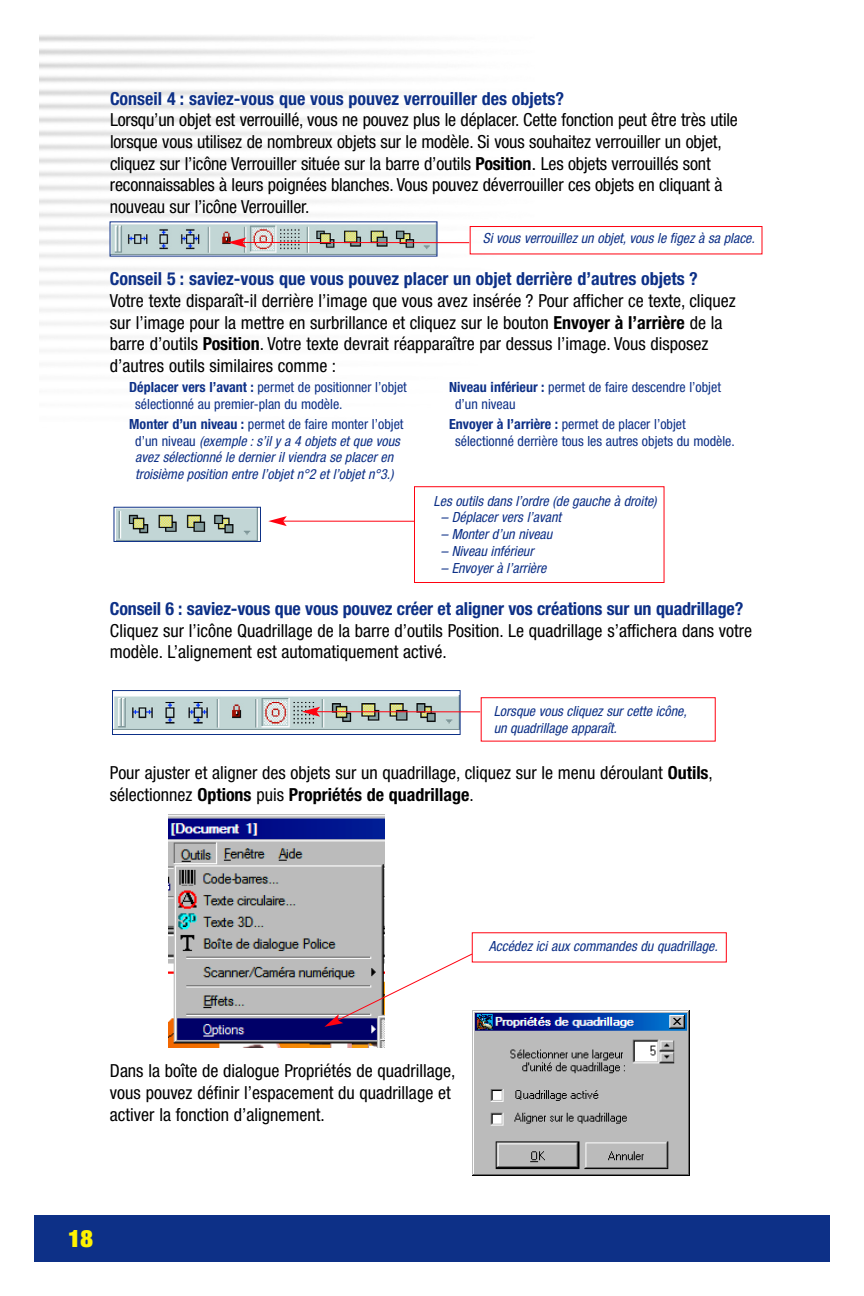
<style>
.page{position:relative;width:864px;height:1296px;background:#fff}
.page>*{position:absolute;margin:0;border:0;box-sizing:border-box;transform-origin:0 0}
.t1{font:900 expanded 24px "Helvetica Neue";color:#fff201}
.t2{font:condensed 18px/21.6px "Helvetica Neue";color:#000}
.t3{font:700 condensed 18px "Helvetica Neue";color:#0d3087}
.t4{font:italic condensed 14px/16.8px "Helvetica Neue";color:#0d3087}
.t5{font:condensed 14px/16.8px "Helvetica Neue";color:#0d3087}
.s1{font-weight:700}
.s2{font-family:"Helvetica";font-stretch:normal}
.s3{font-weight:700;font-style:normal}
.s4{font-style:normal}
</style>
<div class="page">
<div style="left:34px;top:1215px;width:796px;height:47px;background:#0d3087"></div>
<div style="left:470px;top:226px;width:292px;height:28px;border:1px solid #ff0210"></div>
<img style="left:112px;top:223px;width:324px;height:32px">
<svg style="left:228px;top:237px;width:242px;height:10px;background:#bda6a2"></svg>
<div style="left:481px;top:697px;width:235px;height:45px;border:1px solid #ff0210"></div>
<img style="left:117px;top:509px;width:141px;height:31px">
<div style="left:113px;top:507px;width:148px;height:35px;border:1px solid #0d3087"></div>
<img style="left:114px;top:696px;width:345px;height:33px">
<div style="left:112px;top:690px;width:349px;height:45px;border:1px solid #0d3087"></div>
<svg style="left:268px;top:516px;width:146px;height:10px"></svg>
<div style="left:414px;top:486px;width:251px;height:97px;border:1px solid #ff0210"></div>
<svg style="left:302px;top:707px;width:179px;height:10px;background:#b9a297"></svg>
<img style="left:168px;top:814px;width:217px;height:234px">
<img style="left:472px;top:1010px;width:217px;height:165px">
<svg style="left:324px;top:953px;width:149px;height:74px"></svg>
<p class="t3" style="left:110px;top:92px;width:456px">Conseil 4 : saviez-vous que vous pouvez verrouiller des objets?</p>
<p class="t2" style="left:110px;top:111px;width:629px">Lorsqu’un objet est verrouillé, vous ne pouvez plus le déplacer. Cette fonction peut être très utile lorsque vous utilisez de nombreux objets sur le modèle. Si vous souhaitez verrouiller un objet, cliquez sur l’icône Verrouiller située sur la barre d’outils <span class="s1">Position</span><span class="s2">.</span> Les objets verrouillés sont reconnaissables à leurs poignées blanches. Vous pouvez déverrouiller ces objets en cliquant à nouveau sur l’icône Verrouiller.</p>
<p class="t4" style="left:483px;top:231px;width:274px">Si vous verrouillez un objet, vous le figez à sa place.</p>
<p class="t3" style="left:110px;top:273px;width:589px">Conseil 5 : saviez-vous que vous pouvez placer un objet derrière d’autres objets ?</p>
<p class="t2" style="left:110px;top:291px;width:627px">Votre texte disparaît-il derrière l’image que vous avez insérée ? Pour afficher ce texte, cliquez sur l’image pour la mettre en surbrillance et cliquez sur le bouton <span class="s1">Envoyer à l’arrière</span> de la barre d’outils <span class="s1">Position</span>. Votre texte devrait réapparaître par dessus l’image. Vous disposez d’autres outils similaires comme :</p>
<p class="t5" style="left:135px;top:380px;width:273px;text-indent:-6px"><span class="s1">Déplacer vers l’avant :</span> permet de positionner l’objet sélectionné au premier-plan du modèle.</p>
<p class="t4" style="left:129px;top:417px;width:276px;text-align:center"><span class="s3">Monter d’un niveau :</span> <span class="s4">permet de faire monter l’objet d’un niveau</span> (exemple : s’il y a 4 objets et que vous avez sélectionné le dernier il viendra se placer en troisième position entre l’objet n°2 et l’objet n°3.)</p>
<p class="t5" style="left:455px;top:380px;width:267px;text-indent:-6px"><span class="s1">Niveau inférieur :</span> permet de faire descendre l’objet d’un niveau</p>
<p class="t5" style="left:455px;top:417px;width:281px;text-indent:-6px"><span class="s1">Envoyer à l’arrière :</span> permet de placer l’objet sélectionné derrière tous les autres objets du modèle.</p>
<p class="t4" style="left:434px;top:493px;width:225px">Les outils dans l’ordre (de gauche à droite)</p>
<p class="t4" style="left:441px;top:510px;width:122px">– Déplacer vers l’avant</p>
<p class="t4" style="left:441px;top:527px;width:113px">– Monter d’un niveau</p>
<p class="t4" style="left:441px;top:544px;width:94px">– Niveau inférieur</p>
<p class="t4" style="left:441px;top:561px;width:107px">– Envoyer à l’arrière</p>
<p class="t3" style="left:110px;top:602px;width:635px">Conseil 6 : saviez-vous que vous pouvez créer et aligner vos créations sur un quadrillage?</p>
<p class="t2" style="left:110px;top:621px;width:644px">Cliquez sur l’icône Quadrillage de la barre d’outils Position. Le quadrillage s’affichera dans votre modèle. L’alignement est automatiquement activé.</p>
<p class="t4" style="left:494px;top:704px;width:195px">Lorsque vous cliquez sur cette icône, un quadrillage apparaît.</p>
<p class="t2" style="left:110px;top:764px;width:604px">Pour ajuster et aligner des objets sur un quadrillage, cliquez sur le menu déroulant <span class="s1">Outils</span>, sélectionnez <span class="s1">Options</span> puis <span class="s1">Propriétés de quadrillage</span>.</p>
<p class="t4" style="left:489px;top:939px;width:231px">Accédez ici aux commandes du quadrillage.</p>
<p class="t2" style="left:110px;top:1062px;width:347px">Dans la boîte de dialogue Propriétés de quadrillage, vous pouvez définir l’espacement du quadrillage et activer la fonction d’alignement.</p>
<h1 class="t1" style="left:68px;top:1230px;width:26px">18</h1>
</div>
